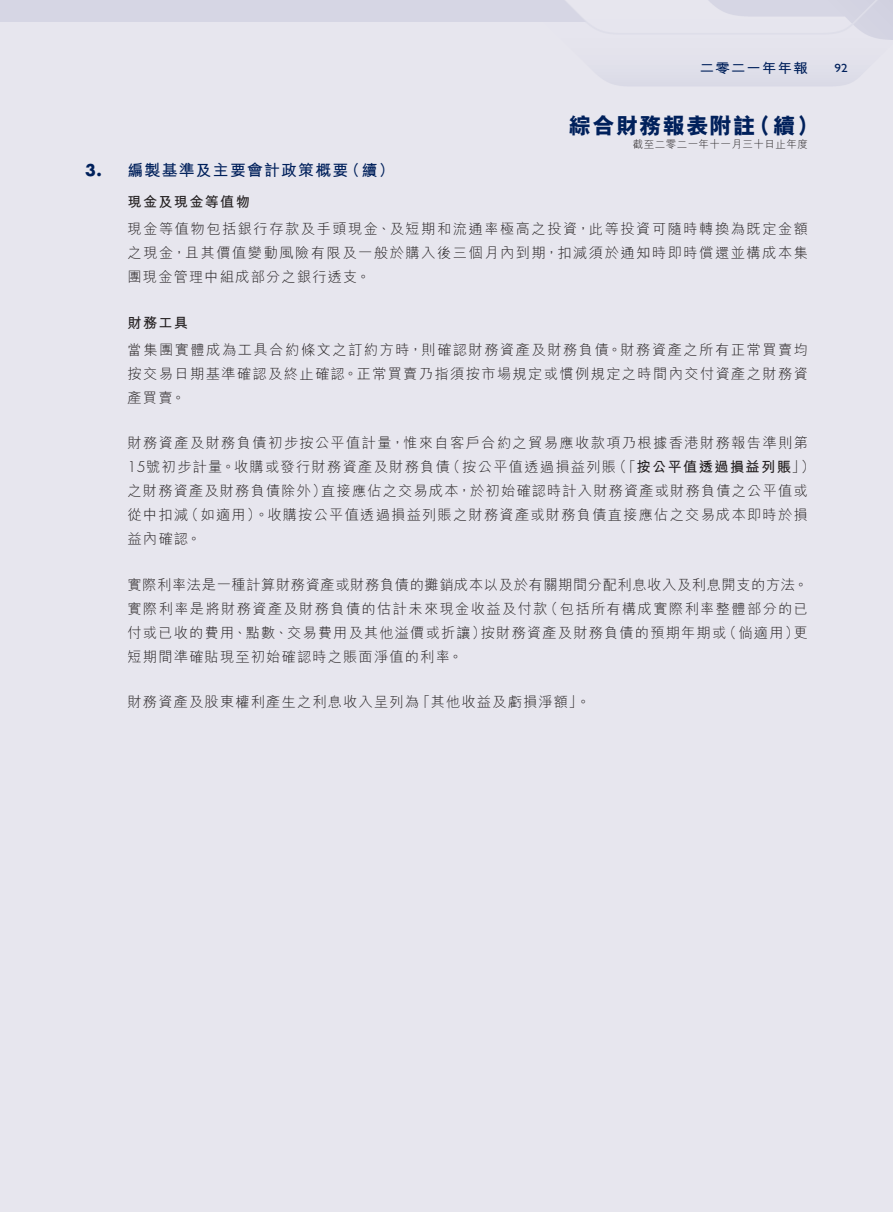
<style>
.page{position:relative;width:893px;height:1212px;background:#fff}
.page>*{position:absolute;margin:0;border:0;box-sizing:border-box;transform-origin:0 0}
.t1{font:800 22.5px "M Hei HK";letter-spacing:.04em;color:#00205b}
.t2{font:700 15.75px "M Hei HK";letter-spacing:.085em;color:#00205b}
.t3{font:700 15.75px "Futura Std";color:#00205b}
.t4{font:300 14.25px/24px "M Hei HK";letter-spacing:.085em;color:#231f20}
.t5{font:300 14.25px/24px "M Hei HK";letter-spacing:.04em;color:#231f20;text-align:right}
.t6{font:700 14.25px "M Hei HK";letter-spacing:.085em;color:#231f20}
.t7{font:700 13.5px "M Hei HK";letter-spacing:.05em;color:#00205b;scale:1.1 1}
.t8{font:12px "Gill Sans Std";color:#00205b;scale:1.1 1}
.t9{font:300 10.5px "M Hei HK";letter-spacing:.045em;color:#231f20}
.s1{font-weight:300}
.s2{font-family:"Futura Std"}
</style>
<div class="page">
<p class="t3" style="left:85px;top:159px;width:18px">3.</p>
<p class="t7" style="left:699px;top:58px;width:100px">二零二一年年報</p>
<p class="t2" style="left:128px;top:158px;width:222px">編製基準及主要會計政策概要</p>
<p class="t2" style="left:344px;top:158px;width:52px">（續(</p>
<h1 class="t1" style="left:749px;top:114px;width:72px">（續(</h1>
<h1 class="t1" style="left:569px;top:114px;width:188px">綜合財務報表附註</h1>
<p class="t9" style="left:633px;top:139px;width:177px">截至二零二一年十一月三十日止年度</p>
<p class="t6" style="left:128px;top:191px;width:124px">現金及現金等值物</p>
<p class="t4" style="left:128px;top:217px;width:682px;text-align:justify">現金等值物包括銀行存款及手頭現金、及短期和流通率極高之投資，此等投資可隨時轉換為既定金額之現金，且其價值變動風險有限及一般於購入後三個月內到期，扣減須於通知時即時償還並構成本集團現金管理中組成部分之銀行透支。</p>
<p class="t6" style="left:128px;top:312px;width:62px">財務工具</p>
<p class="t4" style="left:128px;top:337px;width:682px;text-align:justify">當集團實體成為工具合約條文之訂約方時，則確認財務資產及財務負債。財務資產之所有正常買賣均按交易日期基準確認及終止確認。正常買賣乃指須按市場規定或慣例規定之時間內交付資產之財務資產買賣。</p>
<p class="t4" style="left:801px;top:431px;width:16px;text-indent:-673px">財務資產及財務負債初步按公平值計量，惟來自客戶合約之貿易應收款項乃根據香港財務報告準則第(</p>
<p class="t4" style="left:446px;top:455px;width:172px">（按公平值透過損益列賬</p>
<p class="t6" style="left:612px;top:457px;width:195px"><span class="s1">（「</span>按公平值透過損益列賬<span class="s1">「</span></p>
<p class="t4" style="left:321px;top:455px;width:488px;text-indent:-194px"><span class="s2">15</span>號初步計量。收購或發行財務資產及財務負債<br>直接應佔之交易成本，於初始確認時計入財務資產或財務負債之公平值或</p>
<p class="t4" style="left:184px;top:479px;width:625px;text-indent:-57px">之財務資產及財務負債除外）<br>（如適用）。收購按公平值透過損益列賬之財務資產或財務負債直接應佔之交易成本即時於損</p>
<p class="t4" style="left:128px;top:503px;width:75px">從中扣減益內確認。</p>
<p class="t5" style="left:128px;top:572px;width:682px">實際利率法是一種計算財務資產或財務負債的攤銷成本以及於有關期間分配利息收入及利息開支的方法。（包括所有構成實際利率整體部分的已</p>
<p class="t4" style="left:128px;top:596px;width:421px">實際利率是將財務資產及財務負債的估計未來現金收益及付款</p>
<p class="t4" style="left:128px;top:620px;width:360px">付或已收的費用、點數、交易費用及其他溢價或折讓）短期間準確貼現至初始確認時之賬面淨值的利率。</p>
<p class="t4" style="left:416px;top:689px;width:176px">「其他收益及虧損淨額。「</p>
<p class="t4" style="left:722px;top:620px;width:78px">（倘適用）</p>
<p class="t4" style="left:481px;top:620px;width:247px">按財務資產及財務負債的預期年期或</p>
<p class="t4" style="left:794px;top:620px;width:16px">更</p>
<p class="t4" style="left:128px;top:689px;width:293px">財務資產及股東權利產生之利息收入呈列為</p>
<p class="t8" style="left:834px;top:61px;width:14px">92</p>
</div>
